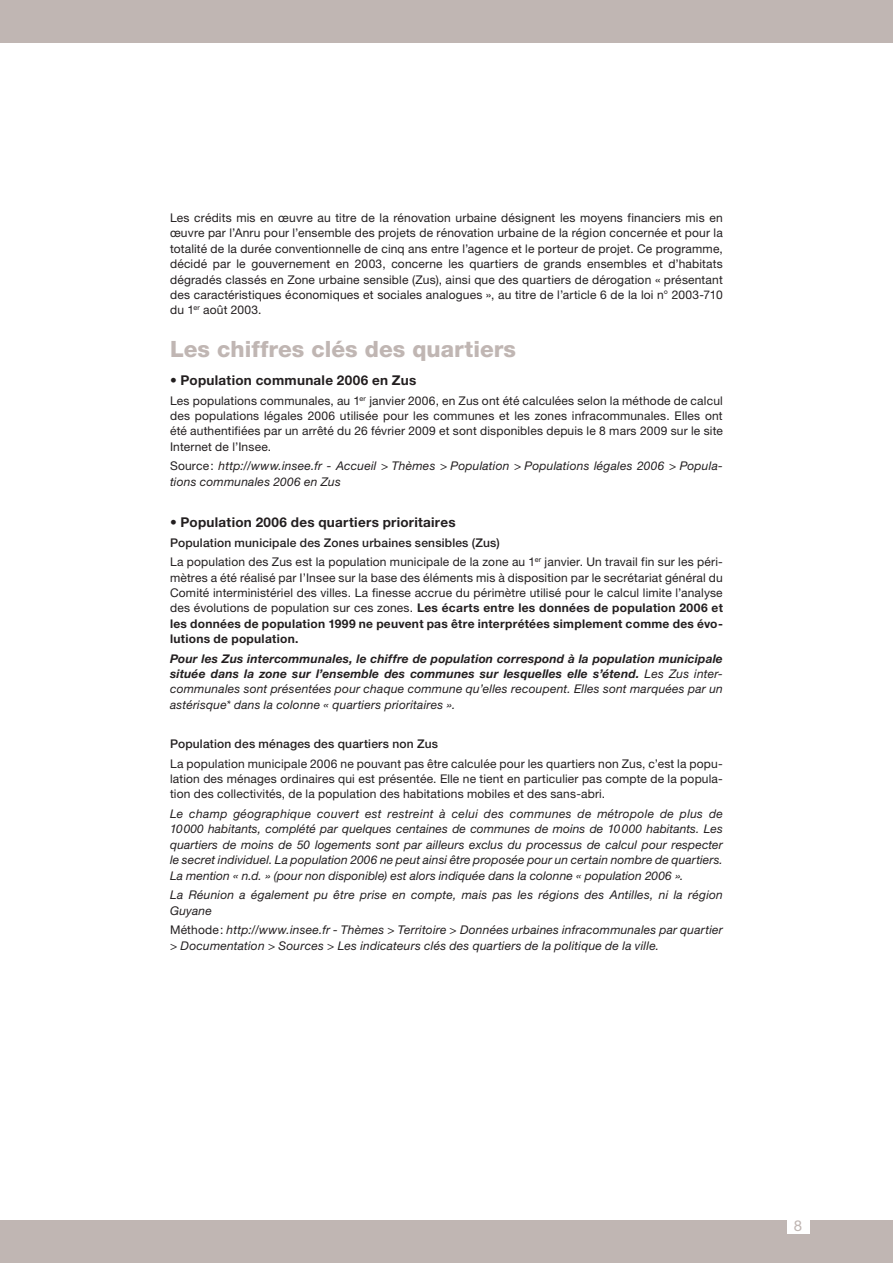
<style>
.page{position:relative;width:893px;height:1263px;background:#fff}
.page>*{position:absolute;margin:0;border:0;box-sizing:border-box;transform-origin:0 0}
.t1{font:800 22.5px "Helvetica Neue";color:#c0b6b3}
.t2{font:15px "Helvetica Neue";color:#c0b6b3}
.t3{font:700 13.5px "Helvetica Neue";letter-spacing:.02em;color:#231f20}
.t4{font:12px/15.3px "Helvetica Neue";letter-spacing:.01em;color:#231f20;text-align:justify}
.t5{font:italic 12px/15.3px "Helvetica Neue";letter-spacing:.015em;color:#231f20}
.t6{font:italic 700 12px/15.3px "Helvetica Neue";letter-spacing:.015em;color:#231f20;text-align:justify}
.s1{font-style:normal}
.s2{font-weight:500}
.s3{font-weight:700}
.s4{font-weight:400}
</style>
<div class="page">
<div style="left:0;top:0;width:893px;height:43px;background:#c0b6b3"></div>
<div style="left:0;top:1220px;width:893px;height:43px;background:#c0b6b3"></div>
<div style="left:787px;top:1219px;width:22px;height:15px;background:#fff"></div>
<p class="t4" style="left:170px;top:210px;width:554px">Les crédits mis en œuvre au titre de la rénovation urbaine désignent les moyens financiers mis en œuvre par l’Anru pour l’ensemble des projets de rénovation urbaine de la région concernée et pour la totalité de la durée conventionnelle de cinq ans entre l’agence et le porteur de projet. Ce programme, décidé par le gouvernement en 2003, concerne les quartiers de grands ensembles et d’habitats dégradés classés en Zone urbaine sensible (Zus), ainsi que des quartiers de dérogation « présentant des caractéristiques économiques et sociales analogues », au titre de l’article 6 de la loi n° 2003-710 du 1<sup>er</sup> août 2003.</p>
<p class="t1" style="left:170px;top:335px;width:348px">Les chiffres clés des quartiers</p>
<p class="t3" style="left:170px;top:372px;width:248px">• Population communale 2006 en Zus</p>
<p class="t4" style="left:170px;top:392px;width:554px">Les populations communales, au 1<sup>er</sup> janvier 2006, en Zus ont été calculées selon la méthode de calcul des populations légales 2006 utilisée pour les communes et les zones infracommunales. Elles ont été authentifiées par un arrêté du 26 février 2009 et sont disponibles depuis le 8 mars 2009 sur le site Internet de l’Insee.</p>
<p class="t5" style="left:170px;top:458px;width:554px"><span class="s1">Source:</span> http://www.insee.fr - Accueil &gt; Thèmes &gt; Population &gt; Populations légales 2006 &gt; Popula&shy;tions communales 2006 en Zus</p>
<p class="t3" style="left:170px;top:514px;width:287px">• Population 2006 des quartiers prioritaires</p>
<p class="t4" style="left:170px;top:532px;width:554px;line-height:19.6px"><span class="s2">Population municipale des Zones urbaines sensibles (Zus)<br></span>La population des Zus est la population municipale de la zone au 1<sup>er</sup> janvier. Un travail fin sur les péri-</p>
<p class="t4" style="left:170px;top:569px;width:554px">mètres a été réalisé par I’Insee sur la base des éléments mis à disposition par le secrétariat général du Comité interministériel des villes. La finesse accrue du périmètre utilisé pour le calcul limite l’analyse des évolutions de population sur ces zones. <span class="s3">Les écarts entre les données de population 2006 et les données de population 1999 ne peuvent pas être interprétées simplement comme des évo&shy;lutions de population.</span></p>
<p class="t6" style="left:170px;top:650px;width:554px">Pour les Zus intercommunales, le chiffre de population correspond à la population municipale située dans la zone sur l’ensemble des communes sur lesquelles elle s’étend. <span class="s4">Les Zus inter&shy;communales sont présentées pour chaque commune qu’elles recoupent. Elles sont marquées par un astérisque* dans la colonne « quartiers prioritaires ».</span></p>
<p class="t4" style="left:170px;top:734px;width:554px;line-height:19.6px"><span class="s2">Population des ménages des quartiers non Zus<br></span>La population municipale 2006 ne pouvant pas être calculée pour les quartiers non Zus, c’est la popu-</p>
<p class="t4" style="left:170px;top:771px;width:554px">lation des ménages ordinaires qui est présentée. Elle ne tient en particulier pas compte de la popula&shy;tion des collectivités, de la population des habitations mobiles et des sans-abri.</p>
<p class="t5" style="left:170px;top:806px;width:554px;text-align:justify">Le champ géographique couvert est restreint à celui des communes de métropole de plus de 10000 habitants, complété par quelques centaines de communes de moins de 10000 habitants. Les quartiers de moins de 50 logements sont par ailleurs exclus du processus de calcul pour respecter le secret individuel. La population 2006 ne peut ainsi être proposée pour un certain nombre de quartiers.<br>La mention « n.d. » (pour non disponible) est alors indiquée dans la colonne « population 2006 ».</p>
<p class="t5" style="left:170px;top:887px;width:554px">La Réunion a également pu être prise en compte, mais pas les régions des Antilles, ni la région<br>Guyane</p>
<p class="t5" style="left:170px;top:922px;width:554px"><span class="s1">Méthode:</span> http://www.insee.fr - Thèmes &gt; Territoire &gt; Données urbaines infracommunales par quartier &gt; Documentation &gt; Sources &gt; Les indicateurs clés des quartiers de la politique de la ville.</p>
<p class="t2" style="left:794px;top:1217px;width:10px">8</p>
</div>
